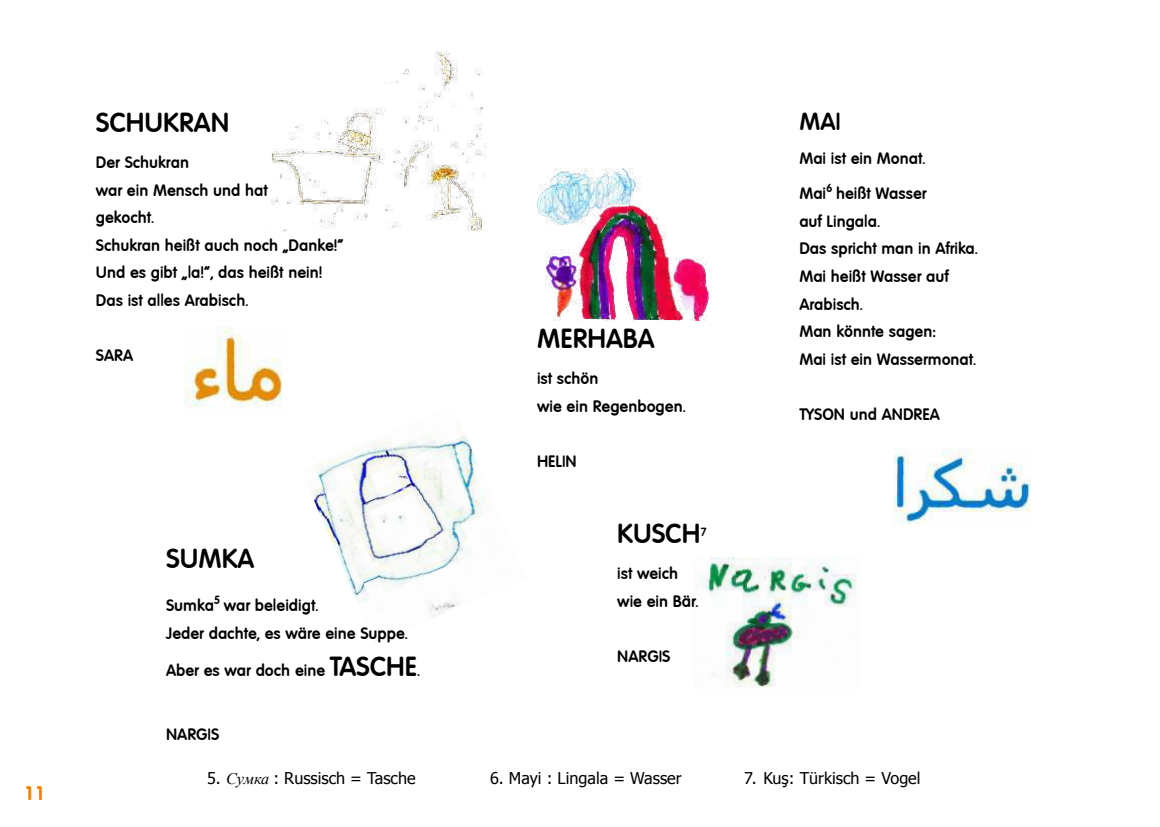
<style>
.page{position:relative;width:1160px;height:827px;background:#fff}
.page>*{position:absolute;margin:0;border:0;box-sizing:border-box;transform-origin:0 0}
.t1{font:27px "Elementary Heavy SF Bold";color:#000}
.t2{font:24.3px "Elementary Heavy SF Bold";color:#000}
.t3{font:18.9px "Elementary Heavy SF Bold";color:#ff8000}
.t4{font:16.2px/27.6px "Elementary Heavy SF Bold";color:#000}
.t5{font:16.2px "Tahoma";color:#000}
.t6{font:11.7px "Elementary Heavy SF Bold";color:#000}
.s1{font-size:27px}
.s2{font-family:"Times New Roman";font-style:italic}
</style>
<div class="page">
<img style="left:698px;top:558px;width:159px;height:129px">
<img style="left:308px;top:427px;width:180px;height:191px">
<img style="left:537px;top:168px;width:172px;height:153px">
<img style="left:396px;top:51px;width:87px;height:90px">
<img style="left:894px;top:448px;width:136px;height:76px">
<img style="left:185px;top:326px;width:97px;height:81px">
<p class="t3" style="left:24px;top:785px;width:23px">11</p>
<h1 class="t1" style="left:96px;top:111px;width:135px">SCHUKRAN</h1>
<p class="t4" style="left:96px;top:150px;width:249px">Der Schukran<br>war ein Mensch und hat<br>gekocht.<br>Schukran heißt auch noch „Danke!“<br>Und es gibt „la!“, das heißt nein!<br>Das ist alles Arabisch.</p>
<p class="t4" style="left:96px;top:343px;width:39px">SARA</p>
<h1 class="t1" style="left:166px;top:546px;width:90px">SUMKA</h1>
<p class="t4" style="left:166px;top:593px;width:49px">Sumka</p>
<p class="t6" style="left:214px;top:594px;width:8px">5</p>
<p class="t4" style="left:166px;top:593px;width:243px;text-indent:58px">war beleidigt.<br>Jeder dachte, es wäre eine Suppe.</p>
<p class="t4" style="left:166px;top:658px;width:256px">Aber es war doch eine <span class="s1">TASCHE</span>.</p>
<p class="t4" style="left:166px;top:721px;width:55px">NARGIS</p>
<h1 class="t1" style="left:537px;top:326px;width:119px">MERHABA</h1>
<p class="t4" style="left:537px;top:365px;width:150px">ist schön<br>wie ein Regenbogen.</p>
<p class="t4" style="left:537px;top:448px;width:41px">HELIN</p>
<h1 class="t1" style="left:617px;top:522px;width:85px">KUSCH</h1>
<p class="t6" style="left:700px;top:526px;width:8px">7</p>
<p class="t4" style="left:617px;top:561px;width:83px">ist weich wie ein Bär.</p>
<p class="t4" style="left:617px;top:644px;width:55px">NARGIS</p>
<h2 class="t2" style="left:799px;top:111px;width:43px">MAI</h2>
<p class="t4" style="left:799px;top:142px;width:128px;line-height:35.1px">Mai ist ein Monat.<br>Mai</p>
<p class="t6" style="left:826px;top:183px;width:8px">6</p>
<p class="t4" style="left:799px;top:181px;width:180px;text-indent:37px">heißt Wasser<br>auf Lingala.<br>Das spricht man in Afrika.<br>Mai heißt Wasser auf<br>Arabisch.<br>Man könnte sagen:<br>Mai ist ein Wassermonat.</p>
<p class="t4" style="left:799px;top:402px;width:142px">TYSON und ANDREA</p>
<p class="t5" style="left:207px;top:771px;width:210px">5. <span class="s2">Сумка</span> : Russisch = Tasche</p>
<p class="t5" style="left:490px;top:771px;width:193px">6. Mayi : Lingala = Wasser</p>
<p class="t5" style="left:744px;top:766px;width:178px">7. Kuş: Türkisch = Vogel</p>
</div>
